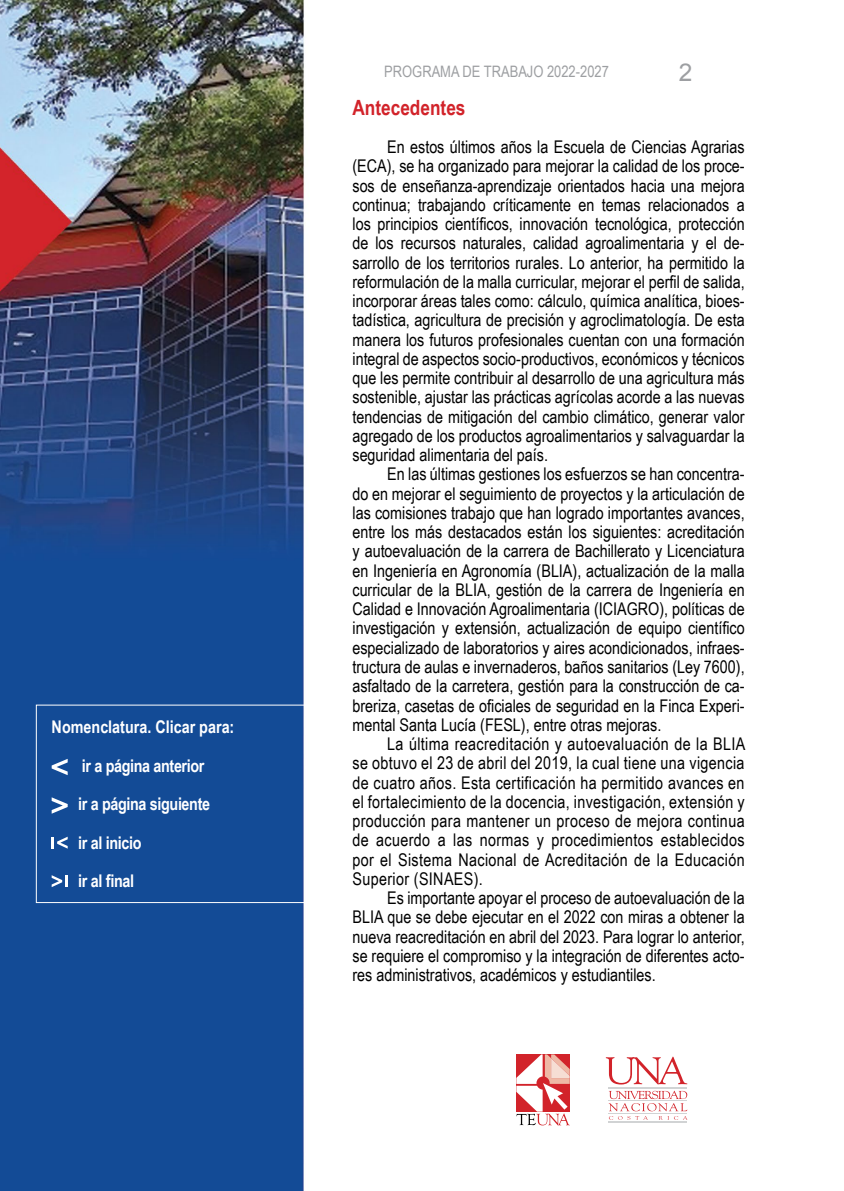
<style>
.page{position:relative;width:844px;height:1191px;background:#fff}
.page>*{position:absolute;margin:0;border:0;box-sizing:border-box;transform-origin:0 0}
.t1{font:24.5px "Arial";color:#9d9fa2}
.t2{font:700 21px "Arial Narrow";color:#d2232a}
.t3{font:17.5px/19.2px "Arial Narrow";color:#000;text-align:justify}
.t4{font:700 17.5px/38.5px "Arial Narrow";color:#fff;text-align:center}
.t5{font:700 17.5px "Arial Narrow";letter-spacing:-.02em;color:#fff}
.t6{font:15.75px "Arial Narrow";color:#9d9fa2}
</style>
<div class="page">
<img style="left:0;top:0;width:688px;height:1191px">
<svg style="left:608px;top:1090px;width:79px;height:29px"></svg>
<hr style="left:608px;top:1121px;width:78px;height:1px;background:#d1d3d4">
<hr style="left:608px;top:1113px;width:78px;height:1px;background:#d1d3d4">
<hr style="left:608px;top:1100px;width:78px;height:1px;background:#d1d3d4">
<svg style="left:605px;top:1056px;width:82px;height:28px"></svg>
<hr style="left:608px;top:1087px;width:78px;height:1px;background:#d1d3d4">
<svg style="left:516px;top:1054px;width:54px;height:71px"></svg>
<svg style="left:52px;top:759px;width:16px;height:16px"></svg>
<svg style="left:52px;top:797px;width:16px;height:16px"></svg>
<svg style="left:52px;top:836px;width:16px;height:12px"></svg>
<svg style="left:52px;top:875px;width:16px;height:12px"></svg>
<div style="left:36px;top:704px;width:275px;height:199px;border:1px solid #fff"></div>
<p class="t4" style="left:52px;top:707px;width:184px">Nomenclatura. Clicar para: ir a página anterior</p>
<p class="t5" style="left:78px;top:790px;width:133px">ir a página siguiente</p>
<p class="t5" style="left:78px;top:829px;width:65px">ir al inicio</p>
<p class="t5" style="left:78px;top:867px;width:57px">ir al final</p>
<p class="t6" style="left:384px;top:60px;width:226px">PROGRAMA DE TRABAJO 2022-2027</p>
<h1 class="t1" style="left:678px;top:56px;width:15px">2</h1>
<p class="t2" style="left:352px;top:91px;width:114px">Antecedentes</p>
<p class="t3" style="left:352px;top:137px;width:393px;text-indent:35px">En estos últimos años la Escuela de Ciencias Agrarias (ECA), se ha organizado para mejorar la calidad de los proce&shy;sos de enseñanza-aprendizaje orientados hacia una mejora continua; trabajando críticamente en temas relacionados a los principios científicos, innovación tecnológica, protección de los recursos naturales, calidad agroalimentaria y el de&shy;sarrollo de los territorios rurales. Lo anterior, ha permitido la reformulación de la malla curricular, mejorar el perfil de salida, incorporar áreas tales como: cálculo, química analítica, bioes&shy;tadística, agricultura de precisión y agroclimatología. De esta manera los futuros profesionales cuentan con una formación integral de aspectos socio-productivos, económicos y técnicos que les permite contribuir al desarrollo de una agricultura más sostenible, ajustar las prácticas agrícolas acorde a las nuevas tendencias de mitigación del cambio climático, generar valor agregado de los productos agroalimentarios y salvaguardar la seguridad alimentaria del país.</p>
<p class="t3" style="left:352px;top:464px;width:393px;text-indent:35px">En las últimas gestiones los esfuerzos se han concentra&shy;do en mejorar el seguimiento de proyectos y la articulación de las comisiones trabajo que han logrado importantes avances, entre los más destacados están los siguientes: acreditación y autoevaluación de la carrera de Bachillerato y Licenciatura en Ingeniería en Agronomía (BLIA), actualización de la malla curricular de la BLIA, gestión de la carrera de Ingeniería en Calidad e Innovación Agroalimentaria (ICIAGRO), políticas de investigación y extensión, actualización de equipo científico especializado de laboratorios y aires acondicionados, infraes&shy;tructura de aulas e invernaderos, baños sanitarios (Ley 7600), asfaltado de la carretera, gestión para la construcción de ca&shy;breriza, casetas de oficiales de seguridad en la Finca Experi&shy;mental Santa Lucía (FESL), entre otras mejoras.</p>
<p class="t3" style="left:352px;top:733px;width:394px;text-indent:35px">La última reacreditación y autoevaluación de la BLIA se obtuvo el 23 de abril del 2019, la cual tiene una vigencia de cuatro años. Esta certificación ha permitido avances en el fortalecimiento de la docencia, investigación, extensión y producción para mantener un proceso de mejora continua de acuerdo a las normas y procedimientos establecidos por el Sistema Nacional de Acreditación de la Educación Superior (SINAES).</p>
<p class="t3" style="left:352px;top:887px;width:393px;text-indent:35px">Es importante apoyar el proceso de autoevaluación de la BLIA que se debe ejecutar en el 2022 con miras a obtener la nueva reacreditación en abril del 2023. Para lograr lo anterior, se requiere el compromiso y la integración de diferentes acto&shy;res administrativos, académicos y estudiantiles.</p>
</div>
